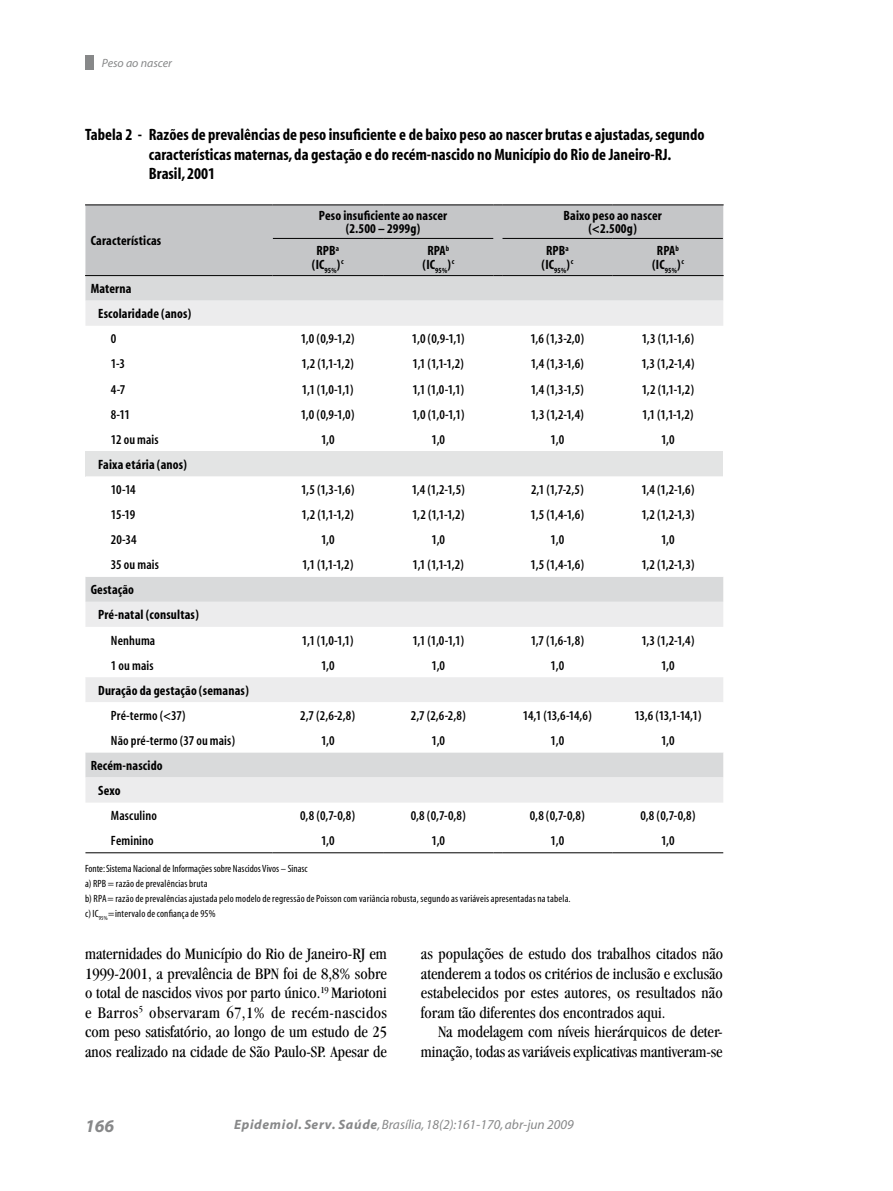
<style>
.page{position:relative;width:893px;height:1191px;background:#fff}
.page>*{position:absolute;margin:0;border:0;box-sizing:border-box;transform-origin:0 0}
.t1{font:italic 700 18px "Myriad";color:#878889}
.t2{font:condensed 16.5px/19.5px "Garamond";color:#000;text-align:justify}
.t3{font:700 condensed 16.5px/19.5px "Myriad";color:#000}
.t4{font:600 condensed 13.5px "Myriad";letter-spacing:.01em;color:#000}
.t5{font:700 condensed 13.5px/13.5px "Myriad";letter-spacing:.01em;color:#000;text-align:center}
.t6{font:italic 13.5px "Myriad";color:#878889}
.t7{font:italic 12px "Myriad";color:#878889}
.t8{font:condensed 10.5px/14.7px "Myriad";letter-spacing:.015em;color:#000}
.s1{font-weight:700}
</style>
<div class="page">
<div style="left:85px;top:55px;width:9px;height:15px;background:#878889"></div>
<div style="left:85px;top:205px;width:638px;height:70px;background:#c5c6c8"></div>
<svg style="left:85px;top:276px;width:638px;height:25px;background:#d8d9da"></svg>
<svg style="left:85px;top:301px;width:638px;height:501px"></svg>
<div style="left:85px;top:451px;width:638px;height:25px;background:#e3e4e4"></div>
<svg style="left:85px;top:476px;width:638px;height:276px"></svg>
<hr style="left:85px;top:204px;width:188px;height:1px;background:#000">
<hr style="left:273px;top:204px;width:110px;height:1px;background:#000">
<hr style="left:383px;top:204px;width:111px;height:1px;background:#000">
<hr style="left:502px;top:204px;width:111px;height:1px;background:#000">
<hr style="left:613px;top:204px;width:111px;height:1px;background:#000">
<hr style="left:273px;top:238px;width:110px;height:1px;background:#000">
<hr style="left:383px;top:238px;width:110px;height:1px;background:#000">
<hr style="left:502px;top:238px;width:111px;height:1px;background:#000">
<hr style="left:613px;top:238px;width:110px;height:1px;background:#000">
<hr style="left:85px;top:852px;width:188px;height:1px;background:#000">
<hr style="left:273px;top:852px;width:110px;height:1px;background:#000">
<hr style="left:383px;top:852px;width:111px;height:1px;background:#000">
<hr style="left:502px;top:852px;width:111px;height:1px;background:#000">
<hr style="left:613px;top:852px;width:110px;height:1px;background:#000">
<hr style="left:85px;top:275px;width:188px;height:1px;background:#000">
<hr style="left:273px;top:275px;width:110px;height:1px;background:#000">
<hr style="left:383px;top:275px;width:111px;height:1px;background:#000">
<hr style="left:502px;top:275px;width:111px;height:1px;background:#000">
<hr style="left:613px;top:275px;width:111px;height:1px;background:#000">
<p class="t7" style="left:102px;top:57px;width:72px">Peso ao nascer</p>
<p class="t3" style="left:149px;top:125px;width:557px;text-indent:-64px">Tabela 2 - Razões de prevalências de peso insuficiente e de baixo peso ao nascer brutas e ajustadas, segundo características maternas, da gestação e do recém-nascido no Município do Rio de Janeiro-RJ.<br>Brasil, 2001</p>
<p class="t5" style="left:91px;top:235px;width:72px">Características</p>
<p class="t5" style="left:319px;top:209px;width:130px">Peso insuficiente ao nascer (2.500 – 2999g)</p>
<p class="t5" style="left:563px;top:209px;width:100px">Baixo peso ao nascer (&lt;2.500g)</p>
<p class="t5" style="left:312px;top:245px;width:33px">RPB<sup>a </sup>(IC<sub>95%</sub>)<sup>c</sup></p>
<p class="t5" style="left:422px;top:245px;width:33px">RPA<sup>b </sup>(IC<sub>95%</sub>)<sup>c</sup></p>
<p class="t5" style="left:541px;top:245px;width:33px">RPB<sup>a </sup>(IC<sub>95%</sub>)<sup>c</sup></p>
<p class="t5" style="left:652px;top:245px;width:33px">RPA<sup>b </sup>(IC<sub>95%</sub>)<sup>c</sup></p>
<p class="t5" style="left:98px;top:277px;width:95px;line-height:24.9px;text-align:left;text-indent:-8px">Materna<br>Escolaridade (anos)</p>
<p class="t4" style="left:111px;top:332px;width:7px">0</p>
<p class="t4" style="left:301px;top:332px;width:55px">1,0 (0,9-1,2)</p>
<p class="t4" style="left:412px;top:332px;width:54px">1,0 (0,9-1,1)</p>
<p class="t4" style="left:531px;top:332px;width:55px">1,6 (1,3-2,0)</p>
<p class="t4" style="left:642px;top:332px;width:54px">1,3 (1,1-1,6)</p>
<p class="t4" style="left:111px;top:357px;width:16px">1-3</p>
<p class="t4" style="left:302px;top:357px;width:54px">1,2 (1,1-1,2)</p>
<p class="t4" style="left:413px;top:357px;width:53px">1,1 (1,1-1,2)</p>
<p class="t4" style="left:531px;top:357px;width:55px">1,4 (1,3-1,6)</p>
<p class="t4" style="left:641px;top:357px;width:55px">1,3 (1,2-1,4)</p>
<p class="t4" style="left:111px;top:382px;width:16px">4-7</p>
<p class="t4" style="left:302px;top:382px;width:53px">1,1 (1,0-1,1)</p>
<p class="t4" style="left:413px;top:382px;width:53px">1,1 (1,0-1,1)</p>
<p class="t4" style="left:531px;top:382px;width:55px">1,4 (1,3-1,5)</p>
<p class="t4" style="left:642px;top:382px;width:54px">1,2 (1,1-1,2)</p>
<p class="t4" style="left:111px;top:407px;width:21px">8-11</p>
<p class="t4" style="left:301px;top:407px;width:55px">1,0 (0,9-1,0)</p>
<p class="t4" style="left:412px;top:407px;width:54px">1,0 (1,0-1,1)</p>
<p class="t4" style="left:531px;top:407px;width:55px">1,3 (1,2-1,4)</p>
<p class="t4" style="left:642px;top:407px;width:53px">1,1 (1,1-1,2)</p>
<p class="t4" style="left:111px;top:432px;width:49px">12 ou mais</p>
<p class="t4" style="left:321px;top:432px;width:15px">1,0</p>
<p class="t4" style="left:432px;top:432px;width:15px">1,0</p>
<p class="t4" style="left:551px;top:432px;width:15px">1,0</p>
<p class="t4" style="left:661px;top:432px;width:15px">1,0</p>
<p class="t5" style="left:98px;top:458px;width:90px">Faixa etária (anos)</p>
<p class="t4" style="left:111px;top:483px;width:26px">10-14</p>
<p class="t4" style="left:301px;top:483px;width:55px">1,5 (1,3-1,6)</p>
<p class="t4" style="left:412px;top:483px;width:55px">1,4 (1,2-1,5)</p>
<p class="t4" style="left:531px;top:483px;width:54px">2,1 (1,7-2,5)</p>
<p class="t4" style="left:641px;top:483px;width:55px">1,4 (1,2-1,6)</p>
<p class="t4" style="left:111px;top:508px;width:26px">15-19</p>
<p class="t4" style="left:302px;top:508px;width:54px">1,2 (1,1-1,2)</p>
<p class="t4" style="left:412px;top:508px;width:54px">1,2 (1,1-1,2)</p>
<p class="t4" style="left:531px;top:508px;width:55px">1,5 (1,4-1,6)</p>
<p class="t4" style="left:641px;top:508px;width:55px">1,2 (1,2-1,3)</p>
<p class="t4" style="left:111px;top:533px;width:27px">20-34</p>
<p class="t4" style="left:321px;top:533px;width:15px">1,0</p>
<p class="t4" style="left:432px;top:533px;width:15px">1,0</p>
<p class="t4" style="left:551px;top:533px;width:15px">1,0</p>
<p class="t4" style="left:661px;top:533px;width:15px">1,0</p>
<p class="t4" style="left:111px;top:558px;width:49px">35 ou mais</p>
<p class="t4" style="left:302px;top:558px;width:53px">1,1 (1,1-1,2)</p>
<p class="t4" style="left:413px;top:558px;width:53px">1,1 (1,1-1,2)</p>
<p class="t4" style="left:531px;top:558px;width:55px">1,5 (1,4-1,6)</p>
<p class="t4" style="left:641px;top:558px;width:55px">1,2 (1,2-1,3)</p>
<p class="t5" style="left:98px;top:578px;width:102px;line-height:25px;text-align:left;text-indent:-8px">Gestação<br>Pré-natal (consultas)</p>
<p class="t4" style="left:111px;top:633px;width:46px">Nenhuma</p>
<p class="t4" style="left:302px;top:633px;width:53px">1,1 (1,0-1,1)</p>
<p class="t4" style="left:413px;top:633px;width:53px">1,1 (1,0-1,1)</p>
<p class="t4" style="left:531px;top:633px;width:55px">1,7 (1,6-1,8)</p>
<p class="t4" style="left:641px;top:633px;width:55px">1,3 (1,2-1,4)</p>
<p class="t4" style="left:111px;top:658px;width:44px">1 ou mais</p>
<p class="t4" style="left:321px;top:658px;width:15px">1,0</p>
<p class="t4" style="left:432px;top:658px;width:15px">1,0</p>
<p class="t4" style="left:551px;top:658px;width:15px">1,0</p>
<p class="t4" style="left:661px;top:658px;width:15px">1,0</p>
<p class="t5" style="left:98px;top:684px;width:152px">Duração da gestação (semanas)</p>
<p class="t4" style="left:111px;top:708px;width:76px">Pré-termo (&lt;37)</p>
<p class="t4" style="left:300px;top:708px;width:57px">2,7 (2,6-2,8)</p>
<p class="t4" style="left:411px;top:708px;width:57px">2,7 (2,6-2,8)</p>
<p class="t4" style="left:523px;top:708px;width:70px">14,1 (13,6-14,6)</p>
<p class="t4" style="left:634px;top:708px;width:69px">13,6 (13,1-14,1)</p>
<p class="t4" style="left:111px;top:733px;width:126px">Não pré-termo (37 ou mais)</p>
<p class="t4" style="left:321px;top:733px;width:15px">1,0</p>
<p class="t4" style="left:432px;top:733px;width:15px">1,0</p>
<p class="t4" style="left:551px;top:733px;width:15px">1,0</p>
<p class="t4" style="left:661px;top:733px;width:15px">1,0</p>
<p class="t5" style="left:98px;top:753px;width:66px;line-height:25px;text-align:left;text-indent:-8px">Recém-nascido<br>Sexo</p>
<p class="t4" style="left:111px;top:809px;width:48px">Masculino</p>
<p class="t4" style="left:300px;top:809px;width:57px">0,8 (0,7-0,8)</p>
<p class="t4" style="left:411px;top:809px;width:57px">0,8 (0,7-0,8)</p>
<p class="t4" style="left:530px;top:809px;width:57px">0,8 (0,7-0,8)</p>
<p class="t4" style="left:640px;top:809px;width:57px">0,8 (0,7-0,8)</p>
<p class="t4" style="left:111px;top:834px;width:44px">Feminino</p>
<p class="t4" style="left:321px;top:834px;width:15px">1,0</p>
<p class="t4" style="left:432px;top:834px;width:15px">1,0</p>
<p class="t4" style="left:551px;top:834px;width:15px">1,0</p>
<p class="t4" style="left:661px;top:834px;width:15px">1,0</p>
<p class="t8" style="left:85px;top:862px;width:487px">Fonte: Sistema Nacional de Informações sobre Nascidos Vivos – Sinasc<br>a) RPB = razão de prevalências bruta<br>b) RPA= razão de prevalências ajustada pelo modelo de regressão de Poisson com variância robusta, segundo as variáveis apresentadas na tabela. c) IC<sub>95%</sub>=intervalo de confiança de 95%</p>
<p class="t2" style="left:85px;top:944px;width:303px">maternidades do Município do Rio de Janeiro-RJ em 1999-2001, a prevalência de BPN foi de 8,8% sobre o total de nascidos vivos por parto único.<sup>19</sup> Mariotoni e Barros<sup>5</sup> observaram 67,1% de recém-nascidos com peso satisfatório, ao longo de um estudo de 25 anos realizado na cidade de São Paulo-SP. Apesar de</p>
<p class="t2" style="left:421px;top:944px;width:304px">as populações de estudo dos trabalhos citados não atenderem a todos os critérios de inclusão e exclusão estabelecidos por estes autores, os resultados não foram tão diferentes dos encontrados aqui.</p>
<p class="t2" style="left:421px;top:1022px;width:303px;text-align:right">Na modelagem com níveis hierárquicos de deter&shy;minação, todas as variáveis explicativas mantiveram-se</p>
<h1 class="t1" style="left:85px;top:1116px;width:31px">166</h1>
<p class="t6" style="left:234px;top:1117px;width:341px"><span class="s1">Epidemiol. Serv. Saúde</span>, Brasília, 18(2):161-170, abr-jun 2009</p>
</div>
